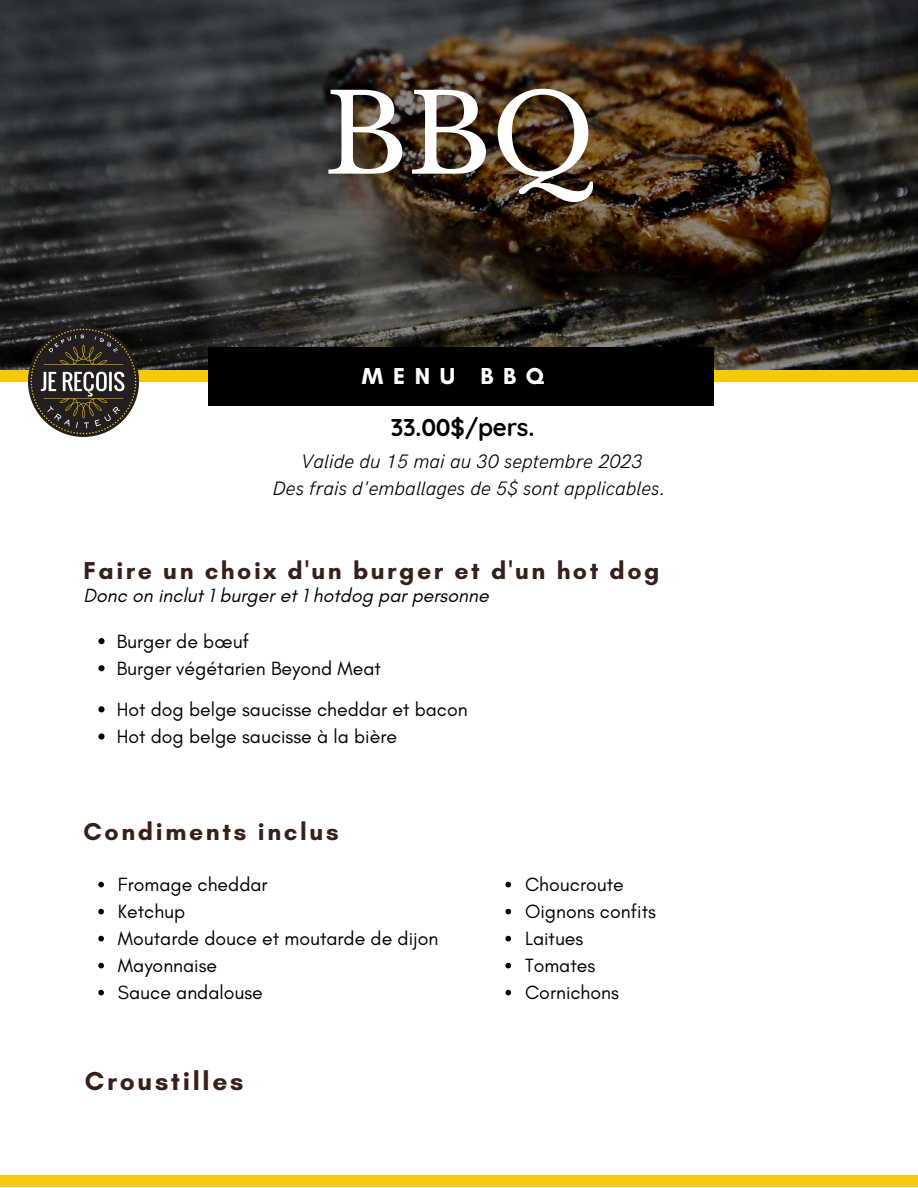
<style>
.page{position:relative;width:918px;height:1188px;background:#fff}
.page>*{position:absolute;margin:0;border:0;box-sizing:border-box;transform-origin:0 0}
.t1{font:108.9px "Libre Baskerville";color:#fff}
.t2{font:700 26.4px "Glacial Indifference";letter-spacing:.1em;color:#372019}
.t3{font:700 24.9px "Glacial Indifference";letter-spacing:.1em;color:#372019}
.t4{font:700 24.15px "Quicksand";letter-spacing:-.01em;color:#000}
.t5{font:700 23.55px "Glacial Indifference";letter-spacing:.41em;color:#fff}
.t6{font:19.5px "Glacial Indifference";color:#000}
.t7{font:italic 300 19.5px "HK Grotesk";color:#000}
.t8{font:italic 19.5px "Glacial Indifference";color:#000}
</style>
<div class="page">
<img style="left:0;top:0;width:918px;height:370px">
<div style="left:0;top:370px;width:918px;height:12px;background:#f7c90c"></div>
<div style="left:208px;top:347px;width:506px;height:59px;background:#000"></div>
<div style="left:0;top:1176px;width:918px;height:11px;background:#f7c90c"></div>
<img style="left:28px;top:326px;width:110px;height:111px">
<svg style="left:98px;top:638px;width:7px;height:6px"></svg>
<svg style="left:98px;top:665px;width:7px;height:6px"></svg>
<svg style="left:98px;top:706px;width:7px;height:6px"></svg>
<svg style="left:98px;top:733px;width:7px;height:7px"></svg>
<svg style="left:98px;top:882px;width:6px;height:5px"></svg>
<svg style="left:98px;top:909px;width:6px;height:5px"></svg>
<svg style="left:98px;top:936px;width:6px;height:5px"></svg>
<svg style="left:98px;top:963px;width:6px;height:5px"></svg>
<svg style="left:98px;top:990px;width:6px;height:5px"></svg>
<svg style="left:505px;top:882px;width:6px;height:5px"></svg>
<svg style="left:505px;top:909px;width:6px;height:5px"></svg>
<svg style="left:505px;top:936px;width:6px;height:5px"></svg>
<svg style="left:505px;top:963px;width:6px;height:5px"></svg>
<svg style="left:505px;top:990px;width:6px;height:5px"></svg>
<h3 class="t1" style="left:324px;top:68px;width:272px">BBQ</h3>
<p class="t5" style="left:362px;top:361px;width:184px">MENU BBQ</p>
<p class="t4" style="left:391px;top:412px;width:145px">33.00$/pers.</p>
<p class="t7" style="left:301px;top:450px;width:343px">Valide du 15 mai au 30 septembre 2023</p>
<p class="t7" style="left:272px;top:477px;width:395px">Des frais d'emballages de 5$ sont applicables.</p>
<h2 class="t3" style="left:84px;top:555px;width:577px">Faire un choix d'un burger et d'un hot dog</h2>
<p class="t8" style="left:84px;top:584px;width:407px">Donc on inclut 1 burger et 1 hotdog par personne</p>
<p class="t6" style="left:117px;top:629px;width:134px">Burger de bœuf</p>
<h1 class="t6" style="left:117px;top:656px;width:266px">Burger végétarien Beyond Meat</h1>
<p class="t6" style="left:117px;top:697px;width:353px">Hot dog belge saucisse cheddar et bacon</p>
<p class="t6" style="left:117px;top:725px;width:282px">Hot dog belge saucisse à la bière</p>
<p class="t3" style="left:84px;top:816px;width:257px">Condiments inclus</p>
<h2 class="t6" style="left:118px;top:872px;width:151px">Fromage cheddar</h2>
<p class="t6" style="left:118px;top:899px;width:69px">Ketchup</p>
<p class="t6" style="left:118px;top:926px;width:322px">Moutarde douce et moutarde de dijon</p>
<p class="t6" style="left:118px;top:953px;width:101px">Mayonnaise</p>
<p class="t6" style="left:118px;top:980px;width:146px">Sauce andalouse</p>
<h2 class="t2" style="left:85px;top:1065px;width:160px">Croustilles</h2>
<p class="t6" style="left:525px;top:872px;width:100px">Choucroute</p>
<p class="t6" style="left:525px;top:899px;width:132px">Oignons confits</p>
<p class="t6" style="left:525px;top:926px;width:60px">Laitues</p>
<p class="t6" style="left:525px;top:953px;width:72px">Tomates</p>
<p class="t6" style="left:525px;top:980px;width:95px">Cornichons</p>
</div>
